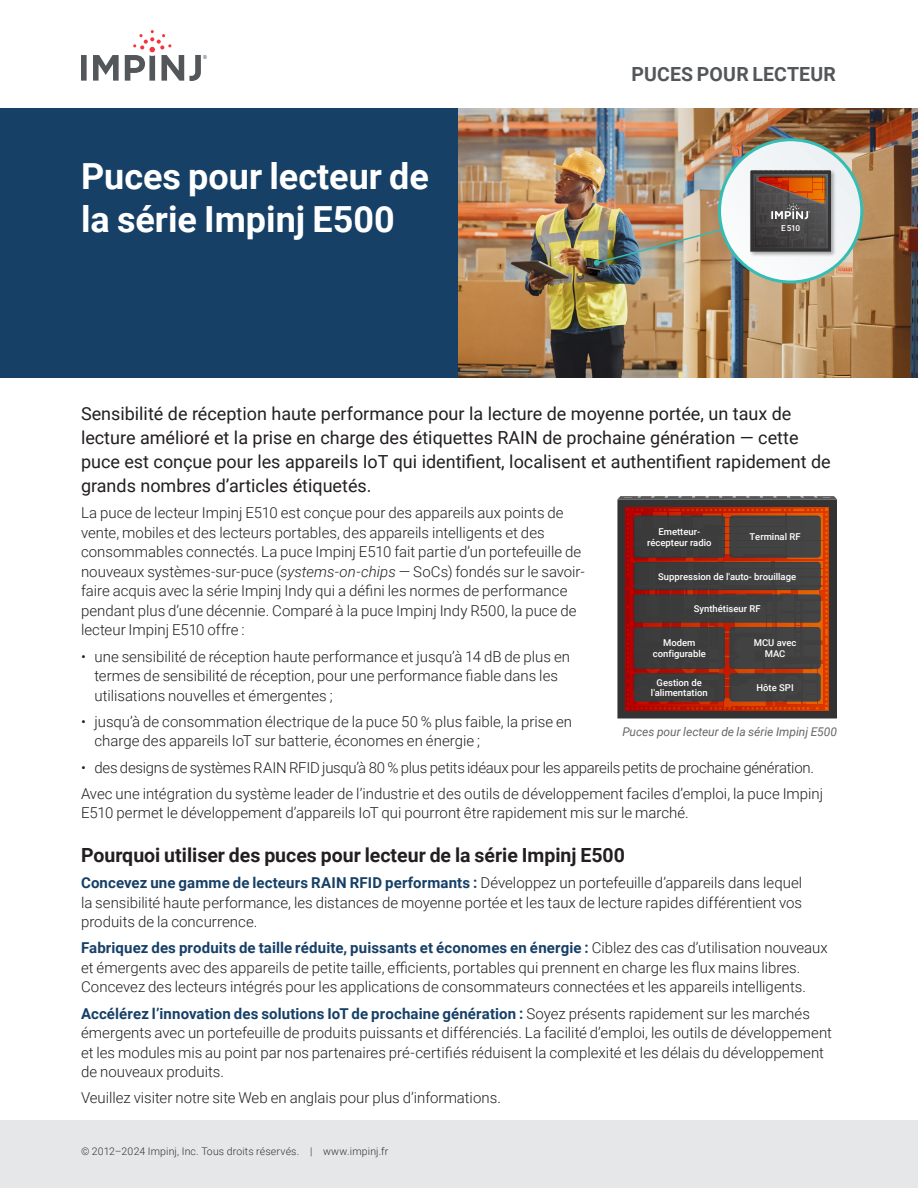
<style>
.page{position:relative;width:918px;height:1188px;background:#fff}
.page>*{position:absolute;margin:0;border:0;box-sizing:border-box;transform-origin:0 0}
.t1{font:700 36px/43.2px "Roboto";color:#fff}
.t2{font:700 19.5px "Roboto";color:#231f20}
.Category{font:700 19.5px "Roboto";letter-spacing:.01em;color:#545759}
.Intro{font:18px/24px "Roboto";color:#231f20}
.t3{font:300 15px/19.5px "Roboto";color:#231f20}
.t4{font:300 15px "Roboto";letter-spacing:-.02em;color:#231f20}
.t5{font:italic 12px "Roboto";color:#666767}
.t6{font:300 10.5px "Roboto";letter-spacing:.015em;color:#333}
.t7{font:500 9.45px/10.8px "Roboto";color:#fff;text-align:center}
.t8{font:500 8.25px "Roboto";color:#fff}
.s1{font-style:italic}
.s2{font-weight:700;color:#174067}
</style>
<div class="page">
<div style="left:0;top:1120px;width:917px;height:68px;background:#e6e7e9"></div>
<svg style="left:81px;top:30px;width:126px;height:51px"></svg>
<div style="left:0;top:108px;width:459px;height:270px;background:#174067"></div>
<svg style="left:617px;top:499px;width:220px;height:219px;fill:#333"></svg>
<svg style="left:618px;top:496px;width:219px;height:3px"></svg>
<svg style="left:626px;top:508px;width:203px;height:203px"></svg>
<img style="left:459px;top:108px;width:459px;height:270px">
<svg style="left:720px;top:140px;width:142px;height:142px"></svg>
<div style="left:749px;top:169px;width:88px;height:88px;background:#231f20;opacity:.4"></div>
<img style="left:594px;top:170px;width:237px;height:96px">
<div style="left:718px;top:138px;width:145px;height:146px;border:3px solid #34bdb4;border-radius:50%"></div>
<p class="t1" style="left:81px;top:153px;width:349px">Puces pour lecteur de la série Impinj E500</p>
<p class="Category" style="left:631px;top:60px;width:206px">PUCES POUR LECTEUR</p>
<p class="t8" style="left:781px;top:223px;width:20px">E510</p>
<p class="Intro" style="left:81px;top:401px;width:751px">Sensibilité de réception haute performance pour la lecture de moyenne portée, un taux de lecture amélioré et la prise en charge des étiquettes RAIN de prochaine génération — cette puce est conçue pour les appareils IoT qui identifient, localisent et authentifient rapidement de grands nombres d’articles étiquetés.</p>
<p class="t3" style="left:81px;top:503px;width:505px">La puce de lecteur Impinj E510 est conçue pour des appareils aux points de vente, mobiles et des lecteurs portables, des appareils intelligents et des consommables connectés. La puce Impinj E510 fait partie d’un portefeuille de nouveaux systèmes-sur-puce (<span class="s1">systems-on-chips</span> — SoCs) fondés sur le savoir&shy;faire acquis avec la série Impinj Indy qui a défini les normes de performance pendant plus d’une décennie. Comparé à la puce Impinj Indy R500, la puce de lecteur Impinj E510 offre :</p>
<p class="t3" style="left:94px;top:646px;width:477px;text-indent:-14px">• une sensibilité de réception haute performance et jusqu’à 14 dB de plus en termes de sensibilité de réception, pour une performance fiable dans les utilisations nouvelles et émergentes ;</p>
<p class="t3" style="left:94px;top:711px;width:479px;text-indent:-14px">• jusqu’à de consommation électrique de la puce 50 % plus faible, la prise en charge des appareils IoT sur batterie, économes en énergie ;</p>
<p class="t4" style="left:81px;top:757px;width:735px">• des designs de systèmes RAIN RFID jusqu’à 80 % plus petits idéaux pour les appareils petits de prochaine génération.</p>
<p class="t3" style="left:81px;top:783px;width:744px">Avec une intégration du système leader de l’industrie et des outils de développement faciles d’emploi, la puce Impinj<br>E510 permet le développement d’appareils IoT qui pourront être rapidement mis sur le marché.</p>
<h2 class="t2" style="left:81px;top:841px;width:546px">Pourquoi utiliser des puces pour lecteur de la série Impinj E500</h2>
<p class="t3" style="left:81px;top:873px;width:723px;text-align:justify"><span class="s2">Concevez une gamme de lecteurs RAIN RFID performants :</span> Développez un portefeuille d’appareils dans lequel la sensibilité haute performance, les distances de moyenne portée et les taux de lecture rapides différentient vos produits de la concurrence.</p>
<p class="t3" style="left:81px;top:938px;width:748px"><span class="s2">Fabriquez des produits de taille réduite, puissants et économes en énergie :</span> Ciblez des cas d’utilisation nouveaux et émergents avec des appareils de petite taille, efficients, portables qui prennent en charge les flux mains libres.<br>Concevez des lecteurs intégrés pour les applications de consommateurs connectées et les appareils intelligents.</p>
<p class="t3" style="left:81px;top:1003px;width:753px"><span class="s2">Accélérez l’innovation des solutions IoT de prochaine génération :</span> Soyez présents rapidement sur les marchés émergents avec un portefeuille de produits puissants et différenciés. La facilité d’emploi, les outils de développement et les modules mis au point par nos partenaires pré-certifiés réduisent la complexité et les délais du développement de nouveaux produits.</p>
<p class="t3" style="left:81px;top:1088px;width:421px">Veuillez visiter notre site Web en anglais pour plus d’informations.</p>
<p class="t7" style="left:647px;top:526px;width:66px">Emetteur&shy;récepteur radio</p>
<p class="t7" style="left:658px;top:570px;width:139px">Suppression de l'auto- brouillage</p>
<p class="t7" style="left:694px;top:603px;width:68px">Synthétiseur RF</p>
<p class="t7" style="left:750px;top:531px;width:53px">Terminal RF</p>
<p class="t7" style="left:653px;top:637px;width:55px">Modem configurable</p>
<p class="t7" style="left:754px;top:637px;width:44px">MCU avec<br>MAC</p>
<p class="t7" style="left:651px;top:676px;width:58px">Gestion de l'alimentation</p>
<p class="t7" style="left:757px;top:682px;width:39px">Hôte SPI</p>
<p class="t5" style="left:622px;top:723px;width:216px">Puces pour lecteur de la série Impinj E500</p>
<p class="t6" style="left:81px;top:1144px;width:309px">© 2012–2024 Impinj, Inc. Tous droits réservés. | www.impinj.fr</p>
</div>
